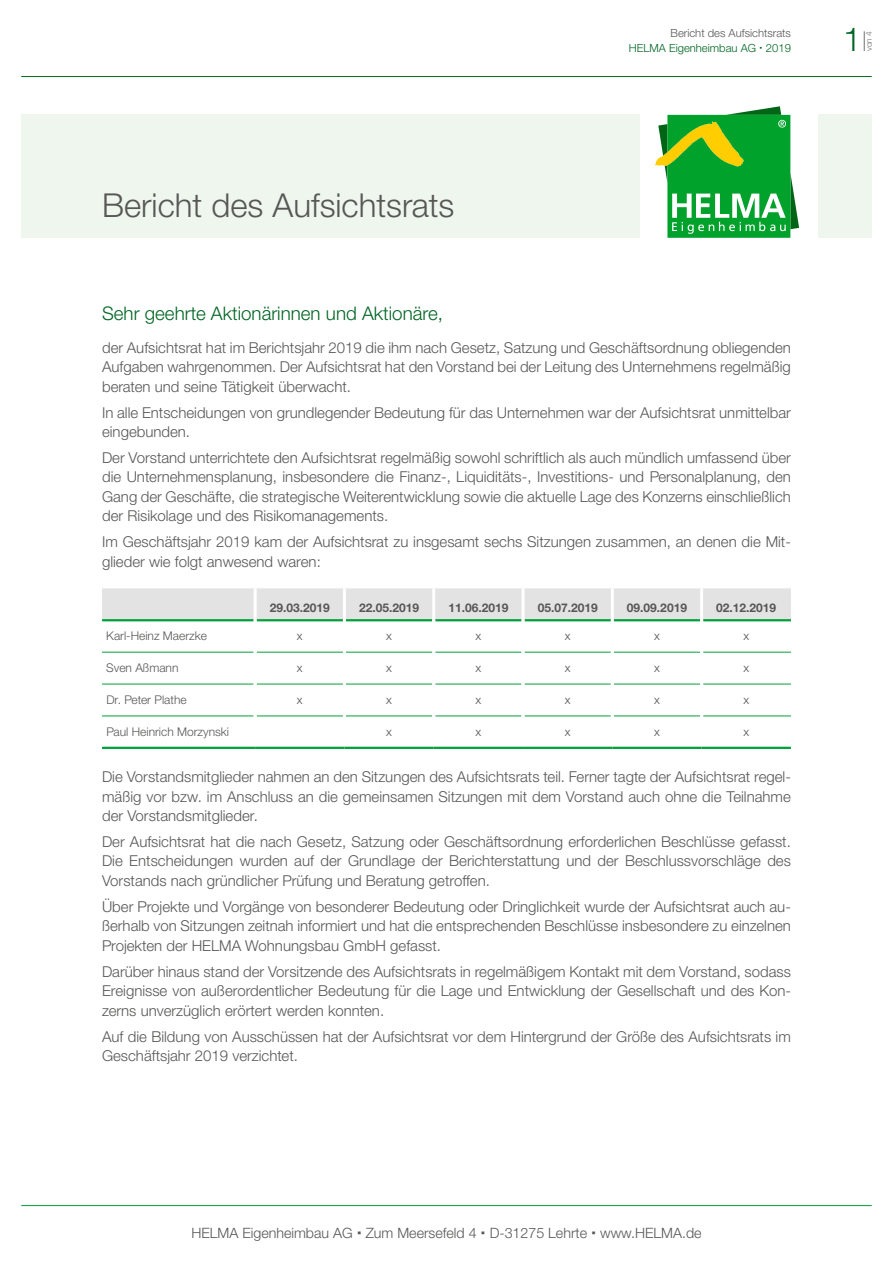
<style>
.page{position:relative;width:893px;height:1263px;background:#fff}
.page>*{position:absolute;margin:0;border:0;box-sizing:border-box;transform-origin:0 0}
.t1{font:300 33px "Helvetica Neue LTW1 G";color:#575756}
.t2{font:300 33px "Helvetica Neue LT Std";color:#006523}
.t3{font:300 18.75px "Helvetica Neue LTW1 G";color:#006523}
.t4{font:300 15px/19.5px "Helvetica Neue LTW1 G";color:#575756;text-align:justify}
.t5{font:300 14.25px "Helvetica Neue LT Std";color:#575756}
.t6{font:300 12px "Helvetica Neue LTW1 G";color:#575756}
.t7{font:700 12px "Helvetica Neue LTW1 G";color:#575756}
.t8{font:300 11.25px "Helvetica Neue LT Std";color:#575756}
.t9{font:300 11.25px "Helvetica Neue LT Std";color:#006523}
.t10{font:300 8.25px "Helvetica Neue LT Std";color:#706f6f}
</style>
<div class="page">
<hr style="left:21px;top:76px;width:851px;height:1px;background:#006523">
<hr style="left:21px;top:1205px;width:851px;height:1px;background:#00a13a">
<div style="left:21px;top:115px;width:619px;height:123px;background:#eef6ed"></div>
<div style="left:819px;top:115px;width:53px;height:123px;background:#eef6ed"></div>
<svg style="left:655px;top:106px;width:144px;height:132px"></svg>
<svg style="left:864px;top:31px;width:1px;height:20px"></svg>
<svg style="left:102px;top:588px;width:689px;height:64px"></svg>
<hr style="left:102px;top:619px;width:152px;height:2px;background:#00a13a">
<hr style="left:257px;top:619px;width:86px;height:2px;background:#00a13a">
<hr style="left:346px;top:619px;width:86px;height:2px;background:#00a13a">
<hr style="left:435px;top:619px;width:86px;height:2px;background:#00a13a">
<hr style="left:524px;top:619px;width:87px;height:2px;background:#00a13a">
<hr style="left:614px;top:619px;width:86px;height:2px;background:#00a13a">
<hr style="left:703px;top:619px;width:88px;height:2px;background:#00a13a">
<hr style="left:102px;top:652px;width:152px;height:1px;background:#00a13a">
<hr style="left:257px;top:652px;width:86px;height:1px;background:#00a13a">
<hr style="left:346px;top:652px;width:86px;height:1px;background:#00a13a">
<hr style="left:435px;top:652px;width:86px;height:1px;background:#00a13a">
<hr style="left:524px;top:652px;width:87px;height:1px;background:#00a13a">
<hr style="left:614px;top:652px;width:86px;height:1px;background:#00a13a">
<hr style="left:703px;top:652px;width:88px;height:1px;background:#00a13a">
<hr style="left:102px;top:684px;width:152px;height:1px;background:#00a13a">
<hr style="left:257px;top:684px;width:86px;height:1px;background:#00a13a">
<hr style="left:346px;top:684px;width:86px;height:1px;background:#00a13a">
<hr style="left:435px;top:684px;width:86px;height:1px;background:#00a13a">
<hr style="left:524px;top:684px;width:87px;height:1px;background:#00a13a">
<hr style="left:614px;top:684px;width:86px;height:1px;background:#00a13a">
<hr style="left:703px;top:684px;width:88px;height:1px;background:#00a13a">
<hr style="left:102px;top:715px;width:152px;height:1px;background:#00a13a">
<hr style="left:257px;top:715px;width:86px;height:1px;background:#00a13a">
<hr style="left:346px;top:715px;width:86px;height:1px;background:#00a13a">
<hr style="left:435px;top:715px;width:86px;height:1px;background:#00a13a">
<hr style="left:524px;top:715px;width:87px;height:1px;background:#00a13a">
<hr style="left:614px;top:715px;width:86px;height:1px;background:#00a13a">
<hr style="left:703px;top:715px;width:88px;height:1px;background:#00a13a">
<hr style="left:254px;top:588px;width:3px;height:32px;background:#fff">
<hr style="left:343px;top:588px;width:3px;height:32px;background:#fff">
<hr style="left:432px;top:588px;width:3px;height:32px;background:#fff">
<hr style="left:521px;top:588px;width:3px;height:32px;background:#fff">
<hr style="left:611px;top:588px;width:3px;height:32px;background:#fff">
<hr style="left:700px;top:588px;width:3px;height:32px;background:#fff">
<hr style="left:254px;top:620px;width:3px;height:32px;background:#fff">
<hr style="left:343px;top:620px;width:3px;height:32px;background:#fff">
<hr style="left:432px;top:620px;width:3px;height:32px;background:#fff">
<hr style="left:521px;top:620px;width:3px;height:32px;background:#fff">
<hr style="left:611px;top:620px;width:3px;height:32px;background:#fff">
<hr style="left:700px;top:620px;width:3px;height:32px;background:#fff">
<hr style="left:102px;top:747px;width:153px;height:2px;background:#00a13a">
<hr style="left:255px;top:747px;width:89px;height:2px;background:#00a13a">
<hr style="left:344px;top:747px;width:90px;height:2px;background:#00a13a">
<hr style="left:434px;top:747px;width:89px;height:2px;background:#00a13a">
<hr style="left:523px;top:747px;width:89px;height:2px;background:#00a13a">
<hr style="left:612px;top:747px;width:90px;height:2px;background:#00a13a">
<hr style="left:702px;top:747px;width:89px;height:2px;background:#00a13a">
<p class="t8" style="left:670px;top:26px;width:122px">Bericht des Aufsichtsrats</p>
<p class="t9" style="left:629px;top:41px;width:164px">HELMA Eigenheimbau AG 2019</p>
<h1 class="t2" style="left:843px;top:19px;width:20px">1</h1>
<p class="t10" style="left:864px;top:51px;width:21px;rotate:-90deg">von 4</p>
<h1 class="t1" style="left:102px;top:185px;width:354px">Bericht des Aufsichtsrats</h1>
<p class="t3" style="left:102px;top:302px;width:343px">Sehr geehrte Aktionärinnen und Aktionäre,</p>
<p class="t4" style="left:102px;top:337px;width:690px">der Aufsichtsrat hat im Berichtsjahr 2019 die ihm nach Gesetz, Satzung und Geschäftsordnung obliegenden Aufgaben wahrgenommen. Der Aufsichtsrat hat den Vorstand bei der Leitung des Unternehmens regelmäßig beraten und seine Tätigkeit überwacht.</p>
<p class="t4" style="left:102px;top:402px;width:690px">In alle Entscheidungen von grundlegender Bedeutung für das Unternehmen war der Aufsichtsrat unmittelbar eingebunden.</p>
<p class="t4" style="left:102px;top:448px;width:690px">Der Vorstand unterrichtete den Aufsichtsrat regelmäßig sowohl schriftlich als auch mündlich umfassend über die Unternehmensplanung, insbesondere die Finanz-, Liquiditäts-, Investitions- und Personalplanung, den Gang der Geschäfte, die strategische Weiterentwicklung sowie die aktuelle Lage des Konzerns einschließlich der Risikolage und des Risikomanagements.</p>
<p class="t4" style="left:102px;top:532px;width:690px">Im Geschäftsjahr 2019 kam der Aufsichtsrat zu insgesamt sechs Sitzungen zusammen, an denen die Mit&shy;glieder wie folgt anwesend waren:</p>
<p class="t7" style="left:270px;top:600px;width:62px">29.03.2019</p>
<p class="t7" style="left:359px;top:600px;width:62px">22.05.2019</p>
<p class="t7" style="left:448px;top:600px;width:62px">11.06.2019</p>
<p class="t7" style="left:538px;top:600px;width:62px">05.07.2019</p>
<p class="t7" style="left:627px;top:600px;width:62px">09.09.2019</p>
<p class="t7" style="left:716px;top:600px;width:62px">02.12.2019</p>
<p class="t6" style="left:106px;top:629px;width:102px">Karl-Heinz Maerzke</p>
<p class="t6" style="left:297px;top:629px;width:7px">x</p>
<p class="t6" style="left:386px;top:629px;width:7px">x</p>
<p class="t6" style="left:475px;top:629px;width:7px">x</p>
<p class="t6" style="left:565px;top:629px;width:7px">x</p>
<p class="t6" style="left:654px;top:629px;width:7px">x</p>
<p class="t6" style="left:743px;top:629px;width:7px">x</p>
<p class="t6" style="left:106px;top:661px;width:74px">Sven Aßmann</p>
<p class="t6" style="left:297px;top:661px;width:7px">x</p>
<p class="t6" style="left:386px;top:661px;width:7px">x</p>
<p class="t6" style="left:475px;top:661px;width:7px">x</p>
<p class="t6" style="left:565px;top:661px;width:7px">x</p>
<p class="t6" style="left:654px;top:661px;width:7px">x</p>
<p class="t6" style="left:743px;top:661px;width:7px">x</p>
<p class="t6" style="left:106px;top:693px;width:82px">Dr. Peter Plathe</p>
<p class="t6" style="left:297px;top:693px;width:7px">x</p>
<p class="t6" style="left:386px;top:693px;width:7px">x</p>
<p class="t6" style="left:475px;top:693px;width:7px">x</p>
<p class="t6" style="left:565px;top:693px;width:7px">x</p>
<p class="t6" style="left:654px;top:693px;width:7px">x</p>
<p class="t6" style="left:743px;top:693px;width:7px">x</p>
<p class="t6" style="left:106px;top:724px;width:124px">Paul Heinrich Morzynski</p>
<p class="t6" style="left:386px;top:724px;width:7px">x</p>
<p class="t6" style="left:476px;top:724px;width:7px">x</p>
<p class="t6" style="left:565px;top:724px;width:7px">x</p>
<p class="t6" style="left:654px;top:724px;width:7px">x</p>
<p class="t6" style="left:743px;top:724px;width:7px">x</p>
<p class="t4" style="left:102px;top:767px;width:690px">Die Vorstandsmitglieder nahmen an den Sitzungen des Aufsichtsrats teil. Ferner tagte der Aufsichtsrat regel&shy;mäßig vor bzw. im Anschluss an die gemeinsamen Sitzungen mit dem Vorstand auch ohne die Teilnahme der Vorstandsmitglieder.</p>
<p class="t4" style="left:102px;top:832px;width:690px">Der Aufsichtsrat hat die nach Gesetz, Satzung oder Geschäftsordnung erforderlichen Beschlüsse gefasst.<br>Die Entscheidungen wurden auf der Grundlage der Berichterstattung und der Beschlussvorschläge des Vorstands nach gründlicher Prüfung und Beratung getroffen.</p>
<p class="t4" style="left:102px;top:897px;width:690px">Über Projekte und Vorgänge von besonderer Bedeutung oder Dringlichkeit wurde der Aufsichtsrat auch au&shy;ßerhalb von Sitzungen zeitnah informiert und hat die entsprechenden Beschlüsse insbesondere zu einzelnen Projekten der HELMA Wohnungsbau GmbH gefasst.</p>
<p class="t4" style="left:102px;top:961px;width:690px">Darüber hinaus stand der Vorsitzende des Aufsichtsrats in regelmäßigem Kontakt mit dem Vorstand, sodass Ereignisse von außerordentlicher Bedeutung für die Lage und Entwicklung der Gesellschaft und des Kon&shy;zerns unverzüglich erörtert werden konnten.</p>
<p class="t4" style="left:102px;top:1026px;width:690px">Auf die Bildung von Ausschüssen hat der Aufsichtsrat vor dem Hintergrund der Größe des Aufsichtsrats im<br>Geschäftsjahr 2019 verzichtet.</p>
<p class="t5" style="left:191px;top:1224px;width:512px">HELMA Eigenheimbau AG Zum Meersefeld 4 D-31275 Lehrte www.HELMA.de</p>
</div>
